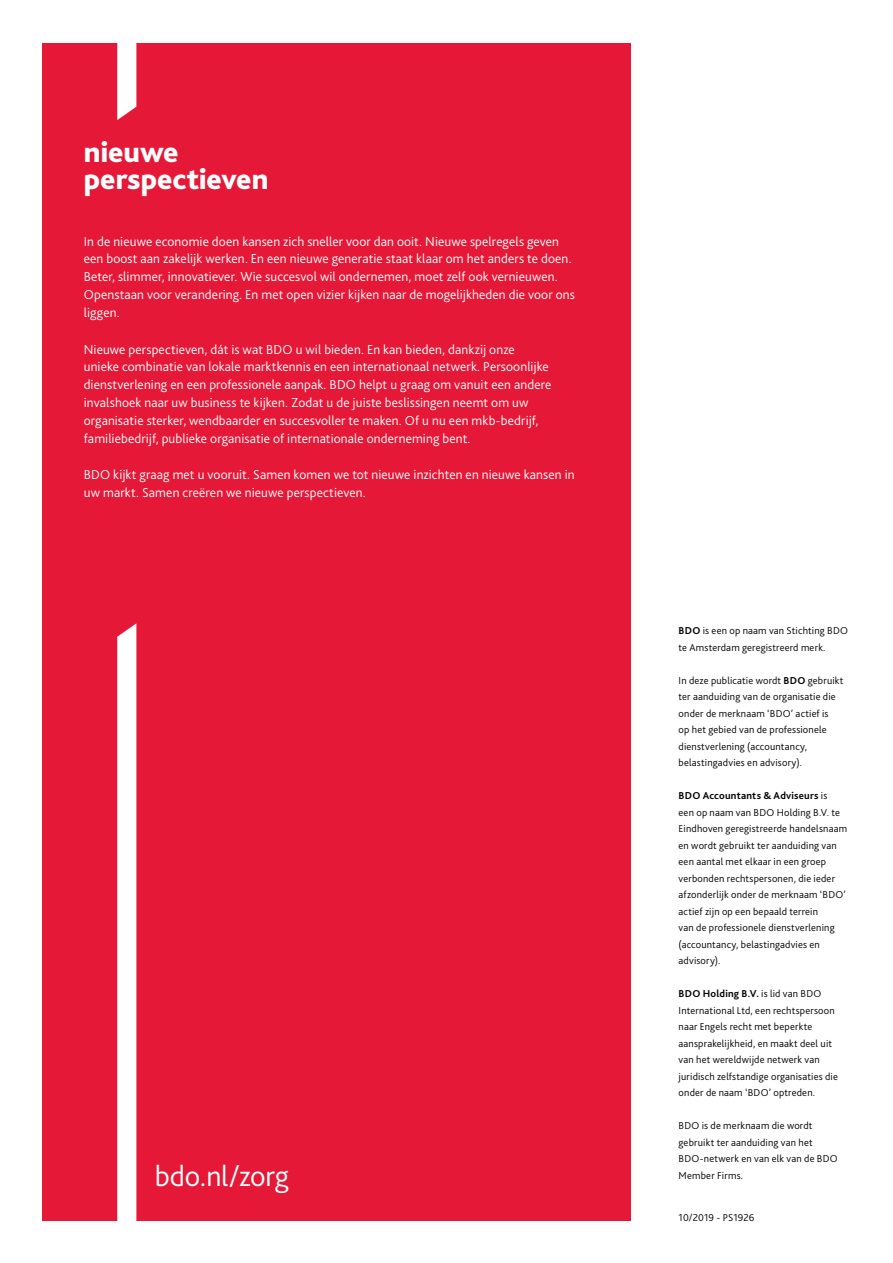
<style>
.page{position:relative;width:893px;height:1263px;background:#fff}
.page>*{position:absolute;margin:0;border:0;box-sizing:border-box;transform-origin:0 0}
.t1{font:800 30px/27px "Bliss 2";color:#fff}
.t2{font:300 30px "Bliss 2";letter-spacing:-.005em;color:#fff}
.t3{font:300 13.5px/18px "Bliss 2";letter-spacing:.01em;color:#fff}
.t4{font:300 10.5px/16.5px "Bliss 2";letter-spacing:.02em;color:#000}
.s1{font-weight:700}
</style>
<div class="page">
<div style="left:43px;top:43px;width:588px;height:1177px;background:#e51837"></div>
<div style="left:117px;top:623px;width:19px;height:598px;background:#fff"></div>
<svg style="left:117px;top:43px;width:19px;height:77px"></svg>
<h1 class="t1" style="left:84px;top:138px;width:186px">nieuwe perspectieven</h1>
<p class="t3" style="left:84px;top:232px;width:493px">In de nieuwe economie doen kansen zich sneller voor dan ooit. Nieuwe spelregels geven een boost aan zakelijk werken. En een nieuwe generatie staat klaar om het anders te doen.<br>Beter, slimmer, innovatiever. Wie succesvol wil ondernemen, moet zelf ook vernieuwen.<br>Openstaan voor verandering. En met open vizier kijken naar de mogelijkheden die voor ons liggen.</p>
<p class="t3" style="left:84px;top:340px;width:469px">Nieuwe perspectieven, dát is wat BDO u wil bieden. En kan bieden, dankzij onze unieke combinatie van lokale marktkennis en een internationaal netwerk. Persoonlijke dienstverlening en een professionele aanpak. BDO helpt u graag om vanuit een andere invalshoek naar uw business te kijken. Zodat u de juiste beslissingen neemt om uw organisatie sterker, wendbaarder en succesvoller te maken. Of u nu een mkb-bedrijf, familiebedrijf, publieke organisatie of internationale onderneming bent.</p>
<p class="t3" style="left:84px;top:466px;width:492px">BDO kijkt graag met u vooruit. Samen komen we tot nieuwe inzichten en nieuwe kansen in uw markt. Samen creëren we nieuwe perspectieven.</p>
<h1 class="t2" style="left:155px;top:1158px;width:136px">bdo.nl/zorg</h1>
<p class="t4" style="left:679px;top:622px;width:171px"><span class="s1">BDO</span> is een op naam van Stichting BDO te Amsterdam geregistreerd merk.</p>
<p class="t4" style="left:679px;top:672px;width:167px">In deze publicatie wordt <span class="s1">BDO</span> gebruikt ter aanduiding van de organisatie die onder de merknaam ‘BDO’ actief is<br>op het gebied van de professionele dienstverlening (accountancy, belastingadvies en advisory).</p>
<p class="t4" style="left:679px;top:787px;width:170px"><span class="s1">BDO Accountants &amp; Adviseurs</span> is<br>een op naam van BDO Holding B.V. te Eindhoven geregistreerde handelsnaam en wordt gebruikt ter aanduiding van een aantal met elkaar in een groep verbonden rechtspersonen, die ieder afzonderlijk onder de merknaam ‘BDO’ actief zijn op een bepaald terrein<br>van de professionele dienstverlening (accountancy, belastingadvies en advisory).</p>
<p class="t4" style="left:679px;top:985px;width:161px"><span class="s1">BDO Holding B.V.</span> is lid van BDO International Ltd, een rechtspersoon naar Engels recht met beperkte aansprakelijkheid, en maakt deel uit van het wereldwijde netwerk van juridisch zelfstandige organisaties die onder de naam ‘BDO’ optreden.</p>
<p class="t4" style="left:679px;top:1117px;width:161px">BDO is de merknaam die wordt gebruikt ter aanduiding van het<br>BDO-netwerk en van elk van de BDO<br>Member Firms.</p>
<p class="t4" style="left:679px;top:1208px;width:77px">10/2019 - PS1926</p>
</div>
